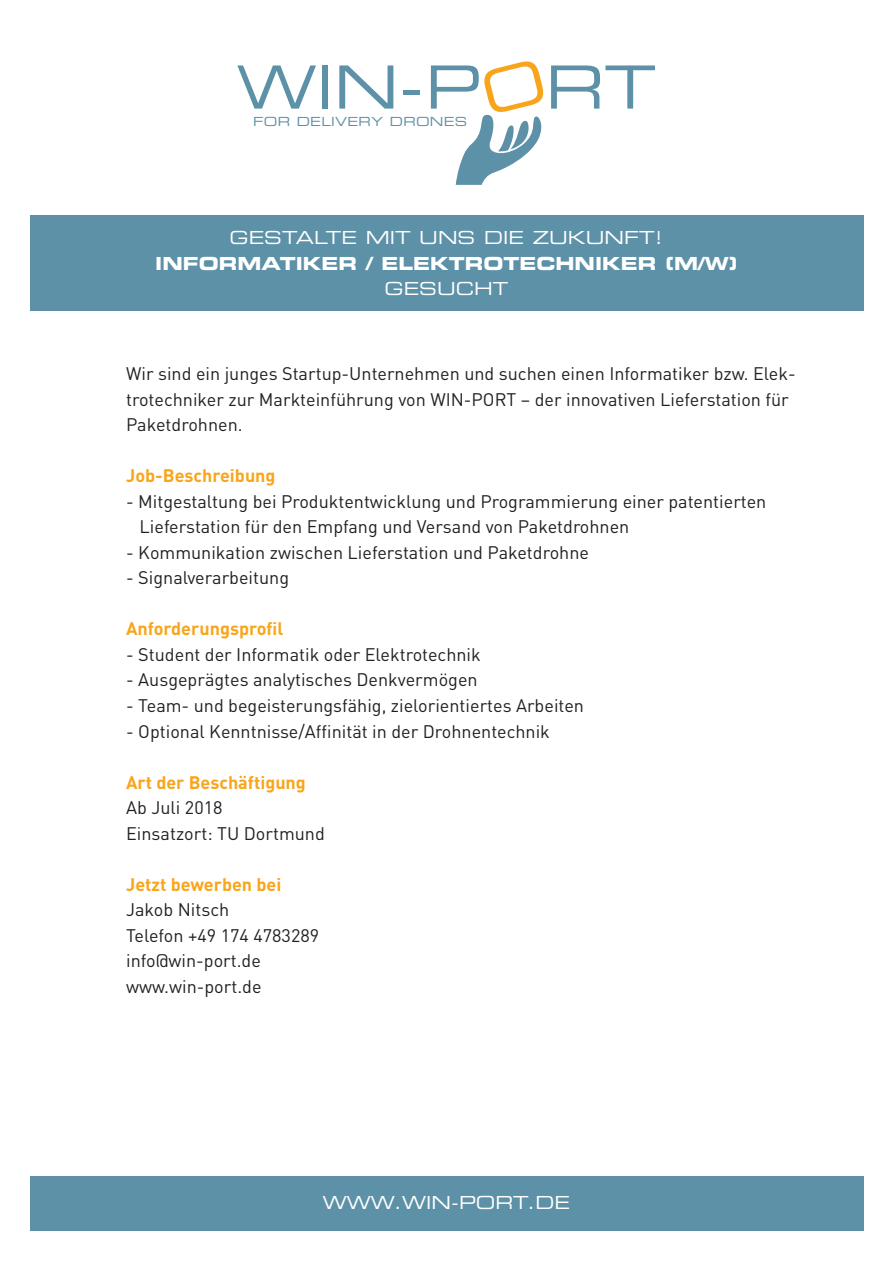
<style>
.page{position:relative;width:893px;height:1263px;background:#fff}
.page>*{position:absolute;margin:0;border:0;box-sizing:border-box;transform-origin:0 0}
.t1{font:59.55px "Eurostile Extended Two";color:#5d91a7}
.t2{font:18px/25.5px "DIN";color:#231f20}
.t3{font:700 18px "DIN";color:#f9a51b}
.t4{font:18px "Eurostile Extended Two";color:#fff}
.t5{font:18px "Eurostile Bold Extended Two";color:#fff}
.t6{font:12.6px "Eurostile Extended Two";letter-spacing:.02em;color:#5d91a7}
</style>
<div class="page">
<div style="left:30px;top:215px;width:833px;height:95px;background:#5d91a7"></div>
<div style="left:30px;top:1176px;width:833px;height:55px;background:#5d91a7"></div>
<svg style="left:456px;top:114px;width:86px;height:71px"></svg>
<h1 class="t1" style="left:237px;top:47px;width:246px">WIN-P</h1>
<p class="t6" style="left:253px;top:113px;width:216px">FOR DELIVERY DRONES</p>
<h1 class="t1" style="left:546px;top:47px;width:112px">RT</h1>
<p class="t4" style="left:230px;top:225px;width:435px">GESTALTE MIT UNS DIE ZUKUNFT!</p>
<p class="t5" style="left:155px;top:250px;width:584px">INFORMATIKER / ELEKTROTECHNIKER (M/W)</p>
<p class="t4" style="left:385px;top:276px;width:125px">GESUCHT</p>
<p class="t2" style="left:126px;top:361px;width:671px">Wir sind ein junges Startup-Unternehmen und suchen einen Informatiker bzw. Elek&shy;trotechniker zur Markteinführung von WIN-PORT – der innovativen Lieferstation für<br>Paketdrohnen.</p>
<p class="t3" style="left:126px;top:464px;width:151px">Job-Beschreibung</p>
<p class="t2" style="left:140px;top:488px;width:628px;text-indent:-13px">- Mitgestaltung bei Produktentwicklung und Programmierung einer patentierten<br>Lieferstation für den Empfang und Versand von Paketdrohnen</p>
<p class="t2" style="left:126px;top:539px;width:464px">- Kommunikation zwischen Lieferstation und Paketdrohne</p>
<p class="t2" style="left:126px;top:565px;width:165px">- Signalverarbeitung</p>
<p class="t3" style="left:126px;top:617px;width:159px">Anforderungsprofil</p>
<p class="t2" style="left:126px;top:641px;width:356px">- Student der Informatik oder Elektrotechnik</p>
<p class="t2" style="left:126px;top:667px;width:353px">- Ausgeprägtes analytisches Denkvermögen</p>
<p class="t2" style="left:126px;top:692px;width:459px">- Team- und begeisterungsfähig, zielorientiertes Arbeiten</p>
<p class="t2" style="left:126px;top:718px;width:425px">- Optional Kenntnisse/Affinität in der Drohnentechnik</p>
<p class="t3" style="left:126px;top:770px;width:181px">Art der Beschäftigung</p>
<p class="t2" style="left:126px;top:794px;width:200px">Ab Juli 2018<br>Einsatzort: TU Dortmund</p>
<p class="t3" style="left:126px;top:872px;width:157px">Jetzt bewerben bei</p>
<p class="t2" style="left:126px;top:896px;width:195px">Jakob Nitsch<br>Telefon +49 174 4783289 info@win-port.de www.win-port.de</p>
<p class="t4" style="left:323px;top:1191px;width:249px">WWW.WIN-PORT.DE</p>
</div>
